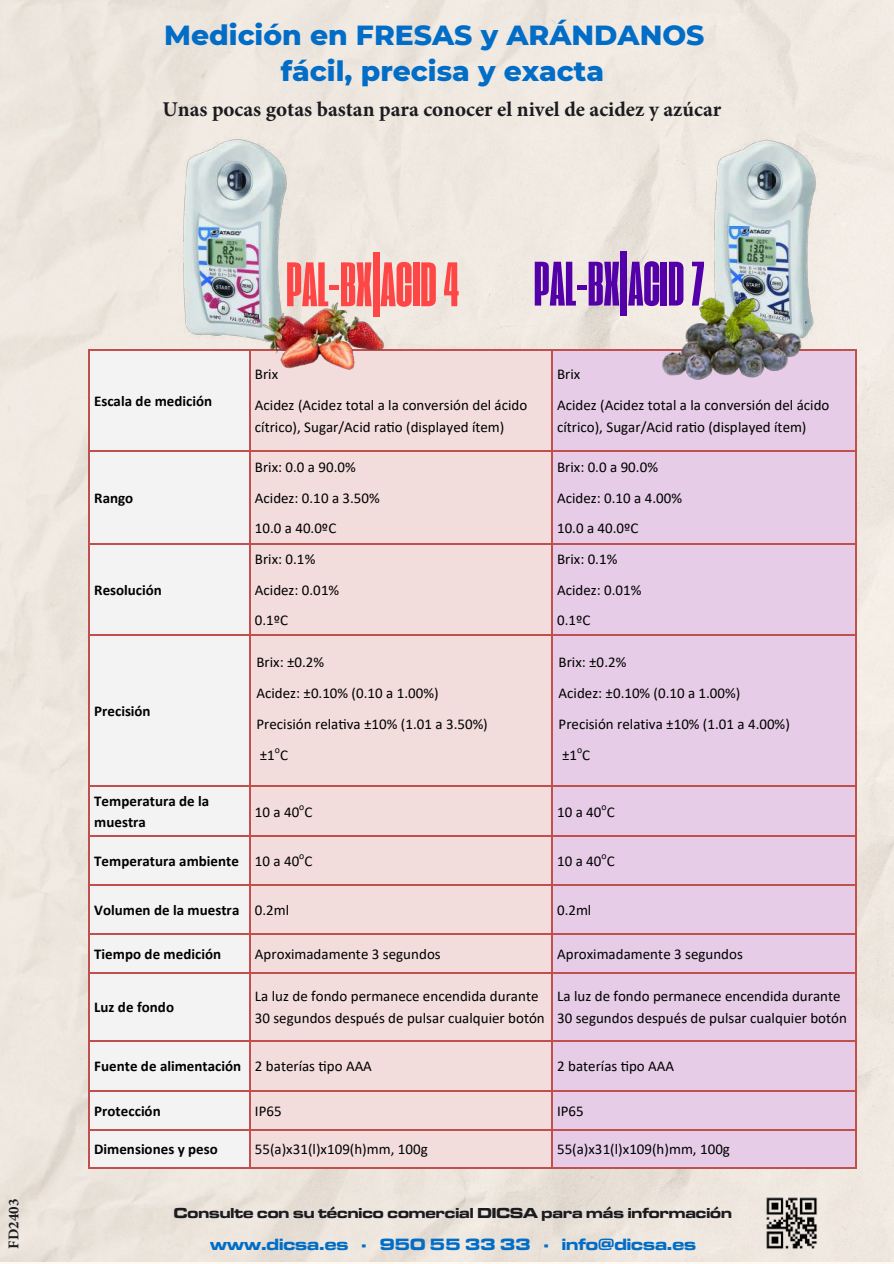
<style>
.page{position:relative;width:894px;height:1264px;background:#fff}
.page>*{position:absolute;margin:0;border:0;box-sizing:border-box;transform-origin:0 0}
.t1{font:66px "Extenda 30 Deca";color:#ff4646}
.t2{font:800 28.2px/36px "Montserrat";color:#016dc7;text-align:center}
.t3{font:700 21px "Minion Pro";color:#1b1b20}
.t4{font:16.95px "Microgramma D Bold Exte";color:#016dc7}
.t5{font:15px/30.8px "Calibri";color:#000}
.t6{font:700 15px/21.8px "Calibri";color:#000}
.t7{font:15px "Microgramma D Bold Exte";color:#1b1b20}
.t8{font:700 15px "Minion Pro";color:#1b1b20}
.t9{font:9.75px "Calibri";color:#000}
.s1{color:#5400a8}
.s2{font-weight:400}
</style>
<div class="page">
<img style="left:0;top:0;width:893px;height:1261px">
<img style="left:756px;top:1188px;width:69px;height:69px">
<img style="left:178px;top:136px;width:111px;height:208px">
<img style="left:709px;top:137px;width:109px;height:126px">
<div style="left:88px;top:349px;width:162px;height:101px;background:#f3f3f3"></div>
<div style="left:250px;top:349px;width:302px;height:101px;background:#f3dcdc"></div>
<div style="left:552px;top:349px;width:304px;height:101px;background:#e6cce6"></div>
<div style="left:88px;top:450px;width:162px;height:94px;background:#f3f3f3"></div>
<div style="left:250px;top:450px;width:302px;height:94px;background:#f3dcdc"></div>
<div style="left:552px;top:450px;width:304px;height:94px;background:#e6cce6"></div>
<div style="left:88px;top:544px;width:162px;height:90px;background:#f3f3f3"></div>
<div style="left:250px;top:544px;width:302px;height:90px;background:#f3dcdc"></div>
<div style="left:552px;top:544px;width:304px;height:90px;background:#e6cce6"></div>
<div style="left:88px;top:634px;width:162px;height:152px;background:#f3f3f3"></div>
<div style="left:250px;top:634px;width:302px;height:152px;background:#f3dcdc"></div>
<div style="left:552px;top:634px;width:304px;height:152px;background:#e6cce6"></div>
<div style="left:88px;top:786px;width:162px;height:50px;background:#f3f3f3"></div>
<div style="left:250px;top:786px;width:302px;height:50px;background:#f3dcdc"></div>
<div style="left:552px;top:786px;width:304px;height:50px;background:#e6cce6"></div>
<div style="left:88px;top:836px;width:162px;height:49px;background:#f3f3f3"></div>
<div style="left:250px;top:836px;width:302px;height:49px;background:#f3dcdc"></div>
<div style="left:552px;top:836px;width:304px;height:49px;background:#e6cce6"></div>
<div style="left:88px;top:885px;width:162px;height:48px;background:#f3f3f3"></div>
<div style="left:250px;top:885px;width:302px;height:48px;background:#f3dcdc"></div>
<div style="left:552px;top:885px;width:304px;height:48px;background:#e6cce6"></div>
<div style="left:88px;top:933px;width:162px;height:39px;background:#f3f3f3"></div>
<div style="left:250px;top:933px;width:302px;height:39px;background:#f3dcdc"></div>
<div style="left:552px;top:933px;width:304px;height:39px;background:#e6cce6"></div>
<div style="left:88px;top:972px;width:162px;height:69px;background:#f3f3f3"></div>
<div style="left:250px;top:972px;width:302px;height:69px;background:#f3dcdc"></div>
<div style="left:552px;top:972px;width:304px;height:69px;background:#e6cce6"></div>
<div style="left:88px;top:1041px;width:162px;height:49px;background:#f3f3f3"></div>
<div style="left:250px;top:1041px;width:302px;height:49px;background:#f3dcdc"></div>
<div style="left:552px;top:1041px;width:304px;height:49px;background:#e6cce6"></div>
<div style="left:88px;top:1090px;width:162px;height:39px;background:#f3f3f3"></div>
<div style="left:250px;top:1090px;width:302px;height:39px;background:#f3dcdc"></div>
<div style="left:552px;top:1090px;width:304px;height:39px;background:#e6cce6"></div>
<div style="left:88px;top:1129px;width:162px;height:39px;background:#f3f3f3"></div>
<div style="left:250px;top:1129px;width:302px;height:39px;background:#f3dcdc"></div>
<div style="left:552px;top:1129px;width:304px;height:39px;background:#e6cce6"></div>
<hr style="left:88px;top:349px;width:2px;height:817px;background:#c0504d">
<hr style="left:249px;top:351px;width:2px;height:815px;background:#c0504d">
<hr style="left:551px;top:351px;width:1px;height:815px;background:#c0504d">
<hr style="left:855px;top:349px;width:1px;height:817px;background:#c0504d">
<hr style="left:88px;top:349px;width:162px;height:2px;background:#c0504d">
<hr style="left:90px;top:450px;width:160px;height:1px;background:#c0504d">
<hr style="left:250px;top:349px;width:606px;height:2px;background:#c0504d">
<hr style="left:250px;top:450px;width:605px;height:1px;background:#c0504d">
<hr style="left:90px;top:543px;width:160px;height:2px;background:#c0504d">
<hr style="left:250px;top:543px;width:605px;height:2px;background:#c0504d">
<hr style="left:90px;top:633px;width:160px;height:2px;background:#c0504d">
<hr style="left:250px;top:633px;width:605px;height:2px;background:#c0504d">
<hr style="left:90px;top:785px;width:160px;height:2px;background:#c0504d">
<hr style="left:250px;top:785px;width:605px;height:2px;background:#c0504d">
<hr style="left:90px;top:835px;width:160px;height:2px;background:#c0504d">
<hr style="left:250px;top:835px;width:605px;height:2px;background:#c0504d">
<hr style="left:90px;top:884px;width:160px;height:2px;background:#c0504d">
<hr style="left:250px;top:884px;width:605px;height:2px;background:#c0504d">
<hr style="left:90px;top:933px;width:160px;height:1px;background:#c0504d">
<hr style="left:250px;top:933px;width:605px;height:1px;background:#c0504d">
<hr style="left:90px;top:971px;width:160px;height:2px;background:#c0504d">
<hr style="left:250px;top:971px;width:605px;height:2px;background:#c0504d">
<hr style="left:90px;top:1040px;width:160px;height:2px;background:#c0504d">
<hr style="left:250px;top:1040px;width:605px;height:2px;background:#c0504d">
<hr style="left:90px;top:1090px;width:160px;height:1px;background:#c0504d">
<hr style="left:250px;top:1090px;width:605px;height:1px;background:#c0504d">
<hr style="left:90px;top:1128px;width:160px;height:2px;background:#c0504d">
<hr style="left:250px;top:1128px;width:605px;height:2px;background:#c0504d">
<hr style="left:88px;top:1166px;width:162px;height:2px;background:#c0504d">
<hr style="left:250px;top:1166px;width:606px;height:2px;background:#c0504d">
<img style="left:630px;top:263px;width:209px;height:117px">
<img style="left:251px;top:287px;width:147px;height:83px">
<p class="t8" style="left:3px;top:1248px;width:51px;rotate:-90deg">FD2403</p>
<h2 class="t2" style="left:164px;top:16px;width:541px">Medición en FRESAS y ARÁNDANOS fácil, precisa y exacta</h2>
<h3 class="t3" style="left:162px;top:95px;width:560px">Unas pocas gotas bastan para conocer el nivel de acidez y azúcar</h3>
<p class="t6" style="left:94px;top:391px;width:119px">Escala de medición</p>
<p class="t6" style="left:94px;top:488px;width:40px">Rango</p>
<p class="t6" style="left:94px;top:580px;width:69px">Resolución</p>
<p class="t6" style="left:94px;top:701px;width:58px">Precisión</p>
<h1 class="t1" style="left:286px;top:240px;width:419px">PAL-BX|ACID 4 <span class="s1">PAL-BX|ACID 7</span></h1>
<p class="t5" style="left:255px;top:360px;width:274px">Brix<br>Acidez (Acidez total a la conversión del ácido</p>
<p class="t5" style="left:255px;top:412px;width:251px">cítrico), Sugar/Acid ratio (displayed ítem)</p>
<p class="t5" style="left:557px;top:360px;width:274px">Brix<br>Acidez (Acidez total a la conversión del ácido</p>
<p class="t5" style="left:557px;top:412px;width:251px">cítrico), Sugar/Acid ratio (displayed ítem)</p>
<p class="t5" style="left:255px;top:452px;width:126px">Brix: 0.0 a 90.0%<br>Acidez: 0.10 a 3.50%<br>10.0 a 40.0ºC</p>
<p class="t5" style="left:557px;top:452px;width:126px">Brix: 0.0 a 90.0%<br>Acidez: 0.10 a 4.00%<br>10.0 a 40.0ºC</p>
<p class="t5" style="left:255px;top:544px;width:86px">Brix: 0.1%<br>Acidez: 0.01%<br>0.1ºC</p>
<p class="t5" style="left:557px;top:544px;width:86px">Brix: 0.1%<br>Acidez: 0.01%<br>0.1ºC</p>
<p class="t5" style="left:256px;top:648px;width:233px">Brix: ±0.2%<br>Acidez: ±0.10% (0.10 a 1.00%)<br>Precisión relativa ±10% (1.01 a 3.50%) ±1 C</p>
<p class="t9" style="left:275px;top:745px;width:7px">o</p>
<p class="t5" style="left:558px;top:648px;width:233px">Brix: ±0.2%<br>Acidez: ±0.10% (0.10 a 1.00%)<br>Precisión relativa ±10% (1.01 a 4.00%) ±1 C</p>
<p class="t9" style="left:577px;top:745px;width:7px">o</p>
<p class="t6" style="left:94px;top:791px;width:116px">Temperatura de la muestra</p>
<p class="t5" style="left:255px;top:797px;width:59px">10 a 40 C</p>
<p class="t9" style="left:299px;top:802px;width:7px">o</p>
<p class="t5" style="left:557px;top:797px;width:59px">10 a 40 C</p>
<p class="t9" style="left:601px;top:802px;width:7px">o</p>
<p class="t9" style="left:299px;top:851px;width:7px">o</p>
<p class="t5" style="left:557px;top:846px;width:59px">10 a 40 C</p>
<p class="t9" style="left:601px;top:851px;width:7px">o</p>
<p class="t6" style="left:94px;top:851px;width:220px">Temperatura ambiente <span class="s2">10 a 40 C</span></p>
<p class="t6" style="left:94px;top:900px;width:196px">Volumen de la muestra <span class="s2">0.2ml</span></p>
<p class="t5" style="left:557px;top:895px;width:36px">0.2ml</p>
<p class="t6" style="left:94px;top:944px;width:128px">Tiempo de medición</p>
<p class="t5" style="left:255px;top:939px;width:187px">Aproximadamente 3 segundos</p>
<p class="t5" style="left:557px;top:939px;width:187px">Aproximadamente 3 segundos</p>
<p class="t6" style="left:94px;top:997px;width:81px">Luz de fondo</p>
<p class="t5" style="left:255px;top:986px;width:291px;line-height:21.8px">La luz de fondo permanece encendida durante<br>30 segundos después de pulsar cualquier botón</p>
<p class="t5" style="left:557px;top:986px;width:291px;line-height:21.8px">La luz de fondo permanece encendida durante<br>30 segundos después de pulsar cualquier botón</p>
<p class="t6" style="left:94px;top:1056px;width:279px">Fuente de alimentación <span class="s2">2 baterías tipo AAA</span></p>
<p class="t5" style="left:557px;top:1052px;width:118px">2 baterías tipo AAA</p>
<p class="t6" style="left:94px;top:1101px;width:68px">Protección</p>
<p class="t5" style="left:255px;top:1096px;width:28px">IP65</p>
<p class="t5" style="left:557px;top:1096px;width:28px">IP65</p>
<p class="t6" style="left:94px;top:1139px;width:125px">Dimensiones y peso</p>
<p class="t5" style="left:255px;top:1134px;width:174px">55(a)x31(l)x109(h)mm, 100g</p>
<p class="t5" style="left:557px;top:1134px;width:174px">55(a)x31(l)x109(h)mm, 100g</p>
<p class="t7" style="left:174px;top:1202px;width:559px">Consulte con su técnico comercial DICSA para más información</p>
<p class="t4" style="left:210px;top:1232px;width:487px">www.dicsa.es · 950 55 33 33 · info@dicsa.es</p>
</div>
